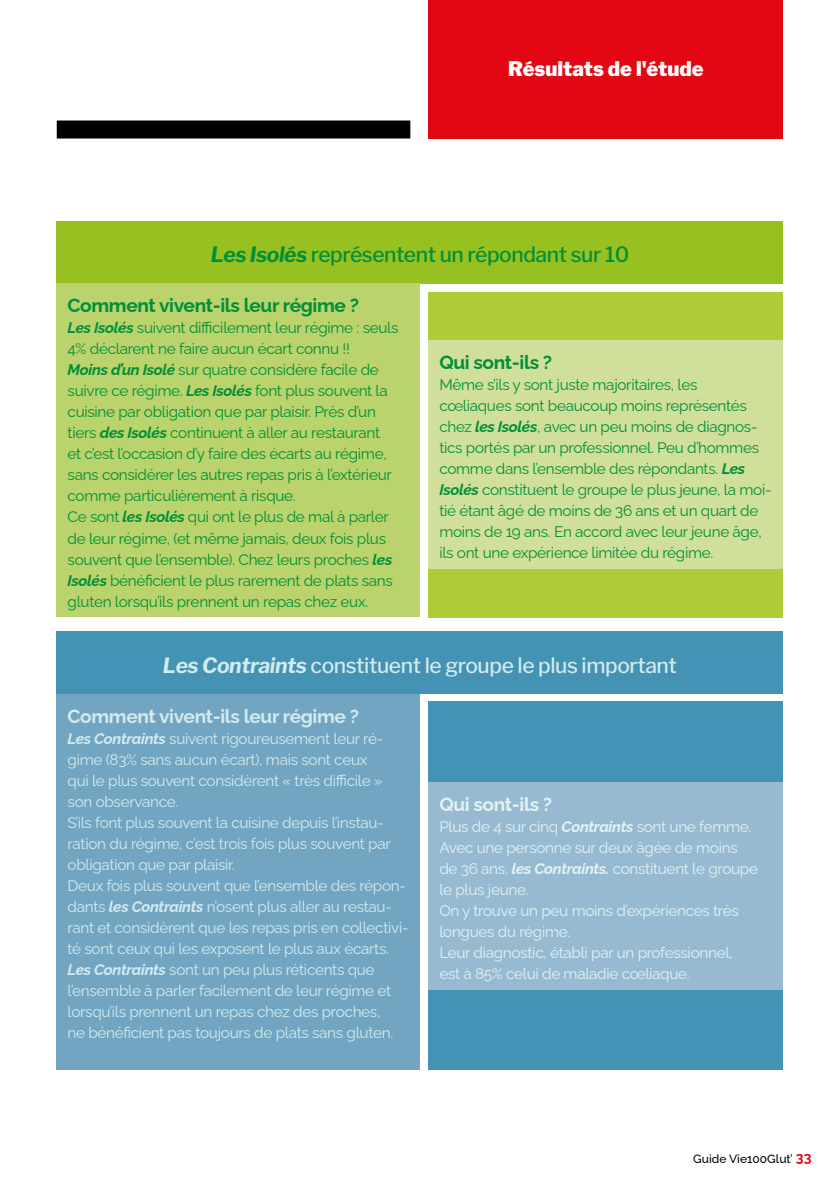
<style>
.page{position:relative;width:840px;height:1191px;background:#fff}
.page>*{position:absolute;margin:0;border:0;box-sizing:border-box;transform-origin:0 0}
.t1{font:500 21px "Libre Franklin";letter-spacing:-.02em;color:#d2ebef}
.t2{font:500 21px "Libre Franklin";letter-spacing:-.02em;color:#008f38}
.t3{font:900 20px "Libre Franklin";color:#fff}
.t4{font:700 19.2px "Raleway";letter-spacing:-.02em;color:#008f38}
.t5{font:700 19.2px "Raleway";letter-spacing:-.02em;color:#d2ebef}
.t6{font:700 19.2px "Raleway";letter-spacing:-.02em;color:#e2f2f5}
.t7{font:15.2px/21px "Raleway";letter-spacing:-.02em;color:#008f38}
.t8{font:15.2px/21px "Raleway";letter-spacing:-.02em;color:#d2ebef}
.t9{font:15.2px/21px "Raleway";letter-spacing:-.02em;color:#e2f2f5}
.t10{font:500 12px "Raleway";color:#000}
.s1{font-weight:700;font-style:italic}
.s2{font-weight:700;font-size:14px;color:#e30613}
</style>
<div class="page">
<div style="left:428px;top:292px;width:354px;height:325px;background:#afcb37"></div>
<div style="left:428px;top:702px;width:354px;height:368px;background:#4492b4"></div>
<div style="left:57px;top:631px;width:725px;height:63px;background:#4492b4"></div>
<div style="left:57px;top:694px;width:363px;height:376px;background:#72a5c2"></div>
<div style="left:428px;top:782px;width:354px;height:207px;background:#97bad1"></div>
<div style="left:57px;top:221px;width:725px;height:62px;background:#96c120"></div>
<div style="left:57px;top:283px;width:363px;height:334px;background:#bad36c"></div>
<div style="left:428px;top:340px;width:354px;height:229px;background:#d0e09b"></div>
<div style="left:428px;top:0;width:354px;height:138px;background:#e30613"></div>
<div style="left:57px;top:120px;width:353px;height:18px;background:#000"></div>
<h2 class="t3" style="left:507px;top:57px;width:197px">Résultats de l'étude</h2>
<h1 class="t2" style="left:210px;top:242px;width:420px"><span class="s1">Les Isolés</span> représentent un répondant sur 10</h1>
<p class="t4" style="left:68px;top:290px;width:293px">Comment vivent-ils leur régime ?</p>
<p class="t7" style="left:68px;top:316px;width:332px"><span class="s1">Les Isolés</span> suivent difficilement leur régime : seuls 4% déclarent ne faire aucun écart connu !!<br><span class="s1">Moins d’un Isolé</span> sur quatre considère facile de suivre ce régime. <span class="s1">Les Isolés</span> font plus souvent la cuisine par obligation que par plaisir. Près d’un tiers <span class="s1">des Isolés</span> continuent à aller au restaurant<br>et c’est l’occasion d’y faire des écarts au régime, sans considérer les autres repas pris à l’extérieur comme particulièrement à risque.<br>Ce sont <span class="s1">les Isolés</span> qui ont le plus de mal à parler de leur régime, (et même jamais, deux fois plus souvent que l’ensemble). Chez leurs proches <span class="s1">les Isolés</span> bénéficient le plus rarement de plats sans gluten lorsqu’ils prennent un repas chez eux.</p>
<p class="t4" style="left:439px;top:347px;width:114px">Qui sont-ils ?</p>
<p class="t7" style="left:439px;top:372px;width:333px">Même s’ils y sont juste majoritaires, les cœliaques sont beaucoup moins représentés chez <span class="s1">les Isolés</span>, avec un peu moins de diagnos&shy;tics portés par un professionnel. Peu d’hommes comme dans l’ensemble des répondants. <span class="s1">Les Isolés</span> constituent le groupe le plus jeune, la moi&shy;tié étant âgé de moins de 36 ans et un quart de moins de 19 ans. En accord avec leur jeune âge, ils ont une expérience limitée du régime.</p>
<h1 class="t1" style="left:163px;top:653px;width:515px"><span class="s1">Les Contraints</span> constituent le groupe le plus important</h1>
<p class="t5" style="left:68px;top:700px;width:293px">Comment vivent-ils leur régime ?</p>
<p class="t8" style="left:68px;top:726px;width:342px"><span class="s1">Les Contraints</span> suivent rigoureusement leur ré&shy;gime (83% sans aucun écart), mais sont ceux<br>qui le plus souvent considèrent « très difficile » son observance.<br>S’ils font plus souvent la cuisine depuis l’instau&shy;ration du régime, c’est trois fois plus souvent par obligation que par plaisir.<br>Deux fois plus souvent que l’ensemble des répon&shy;dants <span class="s1">les Contraints</span> n’osent plus aller au restau&shy;rant et considèrent que les repas pris en collectivi&shy;té sont ceux qui les exposent le plus aux écarts.<br><span class="s1">Les Contraints</span> sont un peu plus réticents que l’ensemble à parler facilement de leur régime et lorsqu’ils prennent un repas chez des proches,<br>ne bénéficient pas toujours de plats sans gluten.</p>
<p class="t6" style="left:439px;top:788px;width:114px">Qui sont-ils ?</p>
<p class="t9" style="left:439px;top:814px;width:320px">Plus de 4 sur cinq <span class="s1">Contraints</span> sont une femme.<br>Avec une personne sur deux âgée de moins de 36 ans, <span class="s1">les Contraints.</span> constituent le groupe le plus jeune.<br>On y trouve un peu moins d’expériences très longues du régime.<br>Leur diagnostic, établi par un professionnel,<br>est à 85% celui de maladie cœliaque.</p>
<p class="t10" style="left:693px;top:1148px;width:120px">Guide Vie100Glut’ <span class="s2">33</span></p>
</div>
